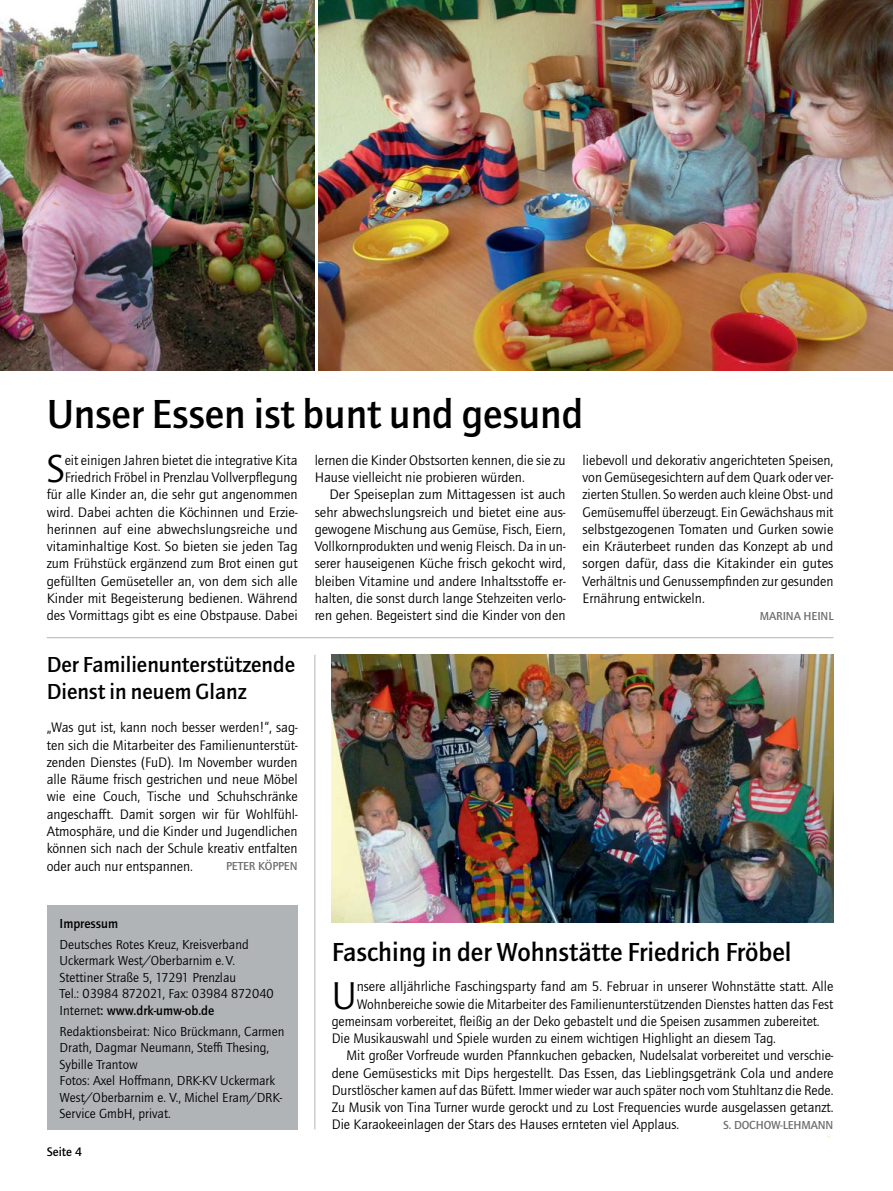
<style>
.page{position:relative;width:893px;height:1191px;background:#fff}
.page>*{position:absolute;margin:0;border:0;box-sizing:border-box;transform-origin:0 0}
.t1{font:500 42px "Quay Sans ITC Std";color:#000}
.t2{font:40.05px "Quay Sans ITC Std";color:#000}
.t3{font:500 27px "Quay Sans ITC Std";color:#000}
.t4{font:500 22.5px/27px "Quay Sans ITC Std";color:#000}
.t5{font:14.25px/17.2px "Quay Sans ITC Std";color:#000;text-align:justify}
.t6{font:14.25px/17.2px "Quay Sans ITC Std";color:#000;text-align:justify;scale:1.04 1}
.t7{font:13.5px/16.5px "Quay Sans ITC Std";color:#000}
.t8{font:500 13.5px "Quay Sans ITC Std";color:#000}
.t9{font:500 12.75px "Quay Sans ITC Std";color:#000}
.t10{font:500 12px "Quay Sans ITC Std";letter-spacing:-.01em;color:#6d6e71}
.s1{font-weight:500}
</style>
<div class="page">
<hr style="left:47px;top:637px;width:786px;height:1px;background:#b1b4b6">
<div style="left:47px;top:905px;width:251px;height:224px;background:#b1b4b6"></div>
<img style="left:332px;top:655px;width:501px;height:267px">
<img style="left:0;top:0;width:315px;height:370px">
<img style="left:319px;top:0;width:574px;height:370px">
<hr style="left:315px;top:655px;width:1px;height:474px;background:#b1b4b6">
<h1 class="t1" style="left:47px;top:390px;width:538px">Unser Essen ist bunt und gesund</h1>
<p class="t5" style="left:47px;top:452px;width:252px;text-align:right">eit einigen Jahren bietet die integrative Kita Friedrich Fröbel in Prenzlau Vollverpflegung für alle Kinder an, die sehr gut angenommen wird. Dabei achten die Köchinnen und Erzie&shy;herinnen auf eine abwechslungsreiche und vitaminhaltige Kost. So bieten sie jeden Tag zum Frühstück ergänzend zum Brot einen gut gefüllten Gemüseteller an, von dem sich alle Kinder mit Begeisterung bedienen. Während des Vormittags gibt es eine Obstpause. Dabei</p>
<p class="t5" style="left:315px;top:452px;width:252px">lernen die Kinder Obstsorten kennen, die sie zu<br>Hause vielleicht nie probieren würden.</p>
<h2 class="t2" style="left:47px;top:447px;width:19px">S</h2>
<p class="t6" style="left:315px;top:486px;width:243px;text-indent:15px">Der Speiseplan zum Mittagessen ist auch sehr abwechslungsreich und bietet eine aus&shy;gewogene Mischung aus Gemüse, Fisch, Eiern, Vollkornprodukten und wenig Fleisch. Da in un&shy;serer hauseigenen Küche frisch gekocht wird, bleiben Vitamine und andere Inhaltsstoffe er&shy;halten, die sonst durch lange Stehzeiten verlo&shy;ren gehen. Begeistert sind die Kinder von den</p>
<h3 class="t4" style="left:47px;top:651px;width:250px">Der Familienunterstützende<br>Dienst in neuem Glanz</h3>
<p class="t5" style="left:47px;top:719px;width:252px">„Was gut ist, kann noch besser werden!“, sag&shy;ten sich die Mitarbeiter des Familienunterstüt&shy;zenden Dienstes (FuD). Im November wurden alle Räume frisch gestrichen und neue Möbel wie eine Couch, Tische und Schuhschränke angeschafft. Damit sorgen wir für Wohlfühl-Atmosphäre, und die Kinder und Jugendlichen können sich nach der Schule kreativ entfalten oder auch nur entspannen.</p>
<p class="t10" style="left:226px;top:859px;width:73px">Peter Köppen</p>
<p class="t5" style="left:583px;top:452px;width:252px">liebevoll und dekorativ angerichteten Speisen, von Gemüsegesichtern auf dem Quark oder ver&shy;zierten Stullen. So werden auch kleine Obst- und Gemüsemuffel überzeugt. Ein Gewächshaus mit selbstgezogenen Tomaten und Gurken sowie ein Kräuterbeet runden das Konzept ab und sorgen dafür, dass die Kitakinder ein gutes Verhältnis und Genussempfinden zur gesunden Ernährung entwickeln.</p>
<p class="t10" style="left:760px;top:609px;width:75px">Marina Heinl</p>
<p class="t8" style="left:60px;top:915px;width:60px">I mpressum</p>
<p class="t7" style="left:60px;top:936px;width:216px">Deutsches Rotes Kreuz, Kreisverband Uckermark West/Oberbarnim e.V.<br>Stettiner Straße 5, 17291 Prenzlau<br>Tel.: 03984 872021, Fax: 03984 872040<br>Internet<span class="s1">: www.drk-umw-ob.de</span></p>
<p class="t7" style="left:60px;top:1023px;width:226px">Redaktionsbeirat: Nico Brückmann, Carmen Drath, Dagmar Neumann, Steffi Thesing, Sybille Trantow<br>Fotos: Axel Hoffmann, DRK-KV Uckermark West/Oberbarnim e. V., Michel Eram/DRK-Service GmbH, privat.</p>
<p class="t9" style="left:47px;top:1144px;width:37px">Seite 4</p>
<h3 class="t3" style="left:332px;top:936px;width:461px">Fasching in der Wohnstätte Friedrich Fröbel</h3>
<h2 class="t2" style="left:332px;top:973px;width:27px">U</h2>
<p class="t5" style="left:357px;top:978px;width:478px">nsere alljährliche Faschingsparty fand am 5. Februar in unserer Wohnstätte statt. Alle</p>
<p class="t5" style="left:357px;top:995px;width:478px">Wohnbereiche sowie die Mitarbeiter des Familienunterstützenden Dienstes hatten das Fest</p>
<p class="t5" style="left:332px;top:1012px;width:489px">gemeinsam vorbereitet, fleißig an der Deko gebastelt und die Speisen zusammen zubereitet.</p>
<p class="t5" style="left:332px;top:1030px;width:446px">Die Musikauswahl und Spiele wurden zu einem wichtigen Highlight an diesem Tag.</p>
<p class="t5" style="left:347px;top:1047px;width:488px">Mit großer Vorfreude wurden Pfannkuchen gebacken, Nudelsalat vorbereitet und verschie-</p>
<p class="t5" style="left:332px;top:1064px;width:503px">dene Gemüsesticks mit Dips hergestellt. Das Essen, das Lieblingsgetränk Cola und andere</p>
<p class="t5" style="left:332px;top:1081px;width:503px">Durstlöscher kamen auf das Büfett. Immer wieder war auch später noch vom Stuhltanz die Rede.</p>
<p class="t5" style="left:332px;top:1099px;width:503px">Zu Musik von Tina Turner wurde gerockt und zu Lost Frequencies wurde ausgelassen getanzt.</p>
<p class="t5" style="left:332px;top:1116px;width:349px">Die Karaokeeinlagen der Stars des Hauses ernteten viel Applaus.</p>
<p class="t10" style="left:723px;top:1118px;width:112px">S. Dochow-Le hmann</p>
</div>
